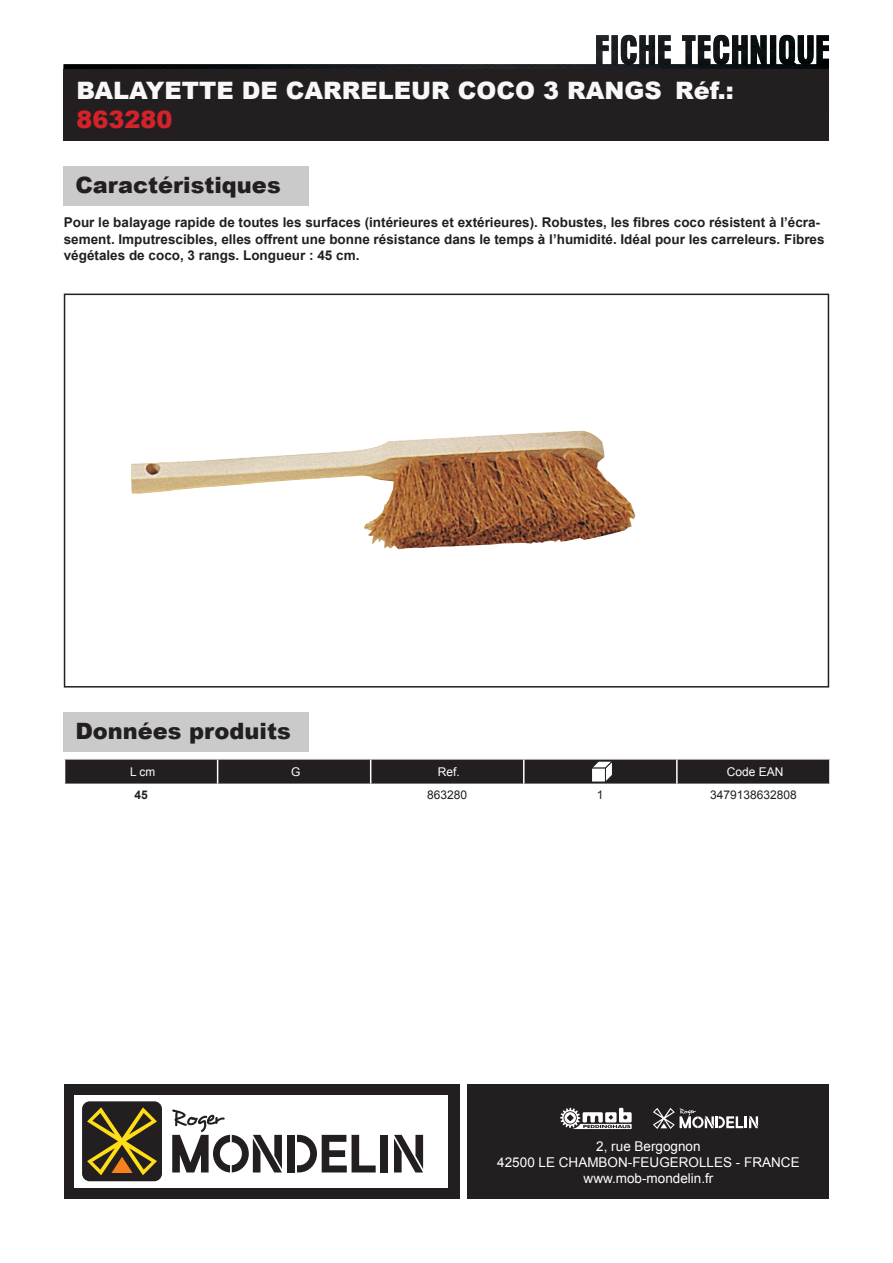
<style>
.page{position:relative;width:893px;height:1263px;background:#fff}
.page>*{position:absolute;margin:0;border:0;box-sizing:border-box;transform-origin:0 0}
.t1{font:900 24px "Arial";color:#f8f8f9}
.t2{font:900 24px "Arial";color:#d2232a}
.t3{font:900 22.5px "Arial";color:#231f20}
.t4{font:700 13.5px/16.2px "Arial";color:#231f20}
.t5{font:13.5px/16.4px "Arial";color:#fff;text-align:center}
.t6{font:12px "Arial";color:#231f20}
.t7{font:12px "Arial";color:#fff}
.t8{font:700 12px "Arial";color:#231f20}
</style>
<div class="page">
<img style="left:64px;top:35px;width:765px;height:34px">
<div style="left:64px;top:1084px;width:395px;height:115px;background:#231f20"></div>
<div style="left:468px;top:1084px;width:361px;height:115px;background:#231f20"></div>
<svg style="left:560px;top:1108px;width:72px;height:21px"></svg>
<svg style="left:653px;top:1108px;width:105px;height:21px"></svg>
<div style="left:64px;top:69px;width:765px;height:72px;background:#231f20"></div>
<div style="left:64px;top:166px;width:245px;height:40px;background:#cacacb"></div>
<div style="left:64px;top:294px;width:765px;height:393px;border:2px solid #231f20"></div>
<div style="left:64px;top:713px;width:245px;height:39px;background:#cacacb"></div>
<svg style="left:64px;top:759px;width:766px;height:25px;background:#312d2e"></svg>
<img style="left:131px;top:430px;width:505px;height:119px">
<div style="left:75px;top:1095px;width:373px;height:93px;background:#fff"></div>
<div style="left:82px;top:1101px;width:80px;height:80px;background:#231f20;border-radius:8px"></div>
<svg style="left:87px;top:1107px;width:70px;height:68px"></svg>
<div style="left:288px;top:1135px;width:7px;height:37px;background:#231f20"></div>
<div style="left:380px;top:1135px;width:8px;height:37px;background:#231f20"></div>
<svg style="left:172px;top:1109px;width:110px;height:63px"></svg>
<svg style="left:394px;top:1135px;width:29px;height:37px"></svg>
<svg style="left:297px;top:1135px;width:79px;height:37px"></svg>
<h1 class="t1" style="left:76px;top:73px;width:659px">BALAYETTE DE CARRELEUR COCO 3 RANGS Réf.:</h1>
<h1 class="t2" style="left:76px;top:102px;width:98px">863280</h1>
<h2 class="t3" style="left:75px;top:168px;width:207px">Caractéristiques</h2>
<p class="t4" style="left:64px;top:215px;width:762px">Pour le balayage rapide de toutes les surfaces (intérieures et extérieures). Robustes, les fibres coco résistent à l’écra&shy;sement. Imputrescibles, elles offrent une bonne résistance dans le temps à l’humidité. Idéal pour les carreleurs. Fibres végétales de coco, 3 rangs. Longueur : 45 cm.</p>
<h2 class="t3" style="left:75px;top:715px;width:217px">Données produits</h2>
<p class="t7" style="left:130px;top:764px;width:27px">L cm</p>
<p class="t7" style="left:291px;top:764px;width:11px">G</p>
<p class="t7" style="left:438px;top:764px;width:24px">Ref.</p>
<p class="t7" style="left:727px;top:764px;width:58px">Code EAN</p>
<p class="t8" style="left:134px;top:787px;width:15px">45</p>
<p class="t6" style="left:427px;top:787px;width:42px">863280</p>
<p class="t6" style="left:597px;top:787px;width:8px">1</p>
<p class="t6" style="left:710px;top:787px;width:88px">3479138632808</p>
<p class="t5" style="left:497px;top:1138px;width:304px">2, rue Bergognon<br>42500 LE CHAMBON-FEUGEROLLES - FRANCE www.mob-mondelin.fr</p>
</div>
